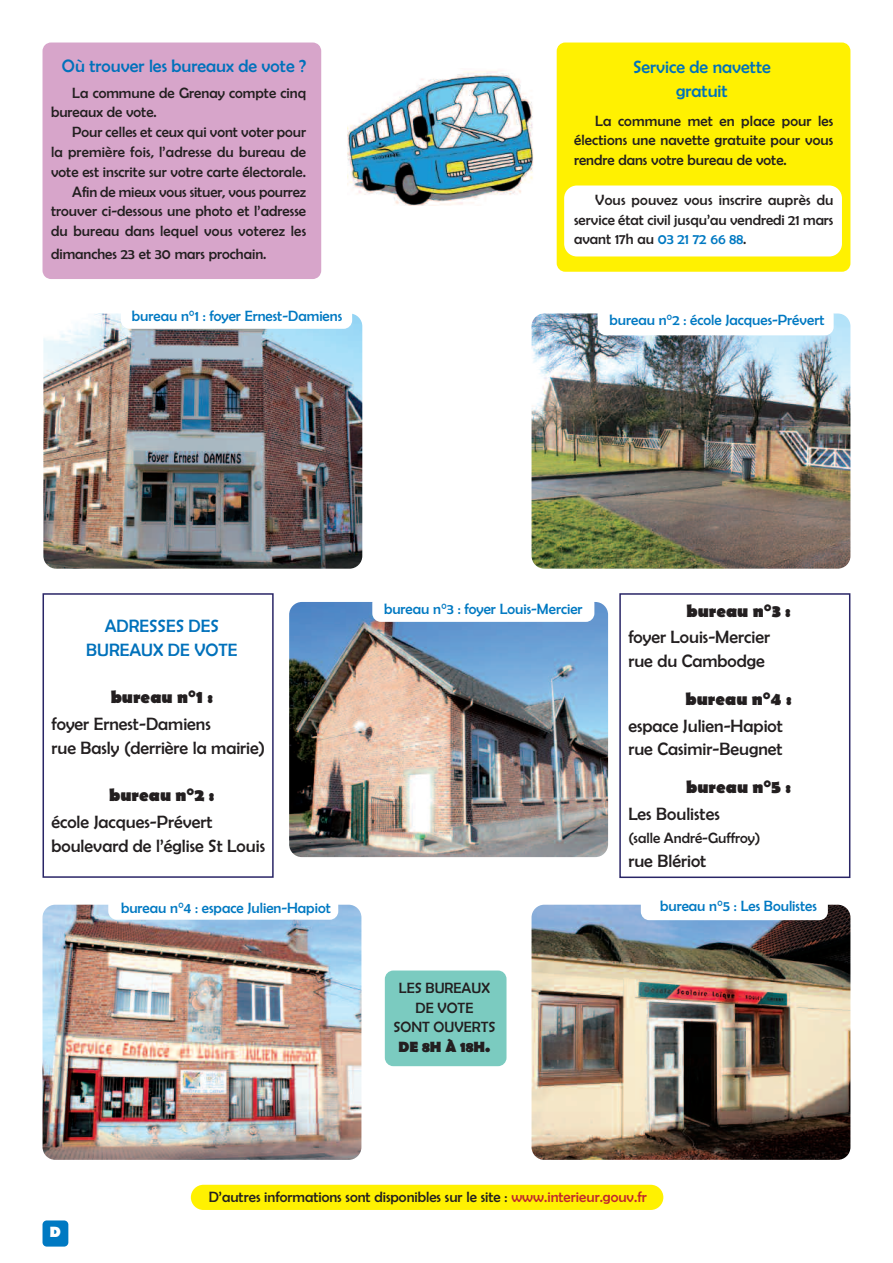
<style>
.page{position:relative;width:893px;height:1263px;background:#fff}
.page>*{position:absolute;margin:0;border:0;box-sizing:border-box;transform-origin:0 0}
.t1{font:18px/23.7px "Berlin Sans FB";color:#231f20}
.t2{font:18px/23.7px "Berlin Sans FB";color:#0071bb;text-align:center}
.t3{font:700 18px "Berlin Sans FB";color:#231f20}
.t4{font:15px/19.8px "Berlin Sans FB";color:#231f20;text-align:justify}
.t5{font:15px "Berlin Sans FB";color:#0079c2}
.t6{font:700 15px "Berlin Sans FB";color:#231f20}
.t7{font:700 15px "Berlin Sans FB";color:#fff}
.s1{color:#0079c2}
.s2{color:#c0262d}
</style>
<div class="page">
<div style="left:191px;top:1185px;width:472px;height:25px;background:#fff101;border-radius:13px"></div>
<img style="left:43px;top:905px;width:318px;height:255px;border-radius:13px">
<img style="left:289px;top:602px;width:319px;height:255px;border-radius:13px">
<img style="left:531px;top:905px;width:319px;height:255px;border-radius:13px">
<img style="left:531px;top:313px;width:319px;height:256px;border-radius:13px">
<img style="left:43px;top:313px;width:319px;height:256px;border-radius:13px">
<div style="left:372px;top:595px;width:222px;height:27px;background:#fff;border-radius:9px"></div>
<div style="left:108px;top:895px;width:230px;height:25px;background:#fff;border-radius:9px"></div>
<div style="left:641px;top:891px;width:187px;height:29px;background:#fff;border-radius:9px"></div>
<div style="left:43px;top:593px;width:231px;height:285px;border:2px solid #292566"></div>
<div style="left:619px;top:593px;width:231px;height:285px;border:2px solid #292566"></div>
<div style="left:121px;top:302px;width:231px;height:27px;background:#fff;border-radius:9px"></div>
<div style="left:598px;top:306px;width:236px;height:29px;background:#fff;border-radius:9px"></div>
<img style="left:348px;top:70px;width:186px;height:136px">
<div style="left:43px;top:43px;width:278px;height:236px;background:#d7a5ca"></div>
<div style="left:557px;top:43px;width:293px;height:229px;background:#fff101;border-radius:9px"></div>
<div style="left:564px;top:185px;width:278px;height:71px;background:#fff;border-radius:13px"></div>
<div style="left:385px;top:970px;width:121px;height:96px;background:#7bcbc0;border-radius:9px"></div>
<div style="left:43px;top:1220px;width:25px;height:26px;background:#0079c2;border-radius:4px"></div>
<p class="t2" style="left:62px;top:54px;width:246px">Où trouver les bureaux de vote ?</p>
<p class="t4" style="left:51px;top:83px;width:257px;text-indent:21px">La commune de Grenay compte cinq bureaux de vote.</p>
<p class="t4" style="left:51px;top:122px;width:257px;text-align:right">Pour celles et ceux qui vont voter pour<br>la première fois, l’adresse du bureau de vote est inscrite sur votre carte électorale.<br>Afin de mieux vous situer, vous pourrez trouver ci-dessous une photo et l’adresse du bureau dans lequel vous voterez les</p>
<p class="t4" style="left:51px;top:244px;width:217px">dimanches 23 et 30 mars prochain.</p>
<p class="t2" style="left:633px;top:55px;width:139px">Service de navette gratuit</p>
<p class="t4" style="left:574px;top:111px;width:261px;text-indent:21px">La commune met en place pour les élections une navette gratuite pour vous rendre dans votre bureau de vote.</p>
<p class="t4" style="left:574px;top:190px;width:261px;text-indent:21px">Vous pouvez vous inscrire auprès du service état civil jusqu’au vendredi 21 mars avant 17h au <span class="s1">03 21 72 66 88</span>.</p>
<p class="t5" style="left:132px;top:307px;width:212px">bureau n°1 : foyer Ernest-Damiens</p>
<p class="t5" style="left:610px;top:311px;width:216px">bureau n°2 : école Jacques-Prévert</p>
<p class="t2" style="left:86px;top:614px;width:153px">ADRESSES DES<br>BUREAUX DE VOTE</p>
<p class="t3" style="left:111px;top:687px;width:104px">bureau n°1 :</p>
<p class="t1" style="left:52px;top:712px;width:215px">foyer Ernest-Damiens<br>rue Basly (derrière la mairie)</p>
<p class="t3" style="left:109px;top:784px;width:107px">bureau n°2 :</p>
<p class="t1" style="left:52px;top:810px;width:215px">école Jacques-Prévert boulevard de l’église St Louis</p>
<p class="t5" style="left:384px;top:600px;width:200px">bureau n°3 : foyer Louis-Mercier</p>
<p class="t3" style="left:686px;top:600px;width:106px">bureau n°3 :</p>
<p class="t1" style="left:628px;top:625px;width:143px">foyer Louis-Mercier rue du Cambodge</p>
<p class="t3" style="left:686px;top:688px;width:108px">bureau n°4 :</p>
<p class="t1" style="left:628px;top:713px;width:156px">espace Julien-Hapiot rue Casimir-Beugnet</p>
<p class="t3" style="left:686px;top:776px;width:106px">bureau n°5 :</p>
<p class="t1" style="left:628px;top:801px;width:93px">Les Boulistes</p>
<p class="t4" style="left:628px;top:828px;width:134px">(salle André-Guffroy)</p>
<p class="t1" style="left:628px;top:849px;width:80px">rue Blériot</p>
<p class="t5" style="left:121px;top:899px;width:211px">bureau n°4 : espace Julien-Hapiot</p>
<p class="t5" style="left:660px;top:897px;width:158px">bureau n°5 : Les Boulistes</p>
<p class="t4" style="left:393px;top:978px;width:103px;text-align:center">LES BUREAUX<br>DE VOTE<br>SONT OUVERTS</p>
<p class="t6" style="left:398px;top:1038px;width:93px">DE 8H À 18H.</p>
<p class="t7" style="left:50px;top:1223px;width:13px">D</p>
<p class="t4" style="left:209px;top:1187px;width:440px">D’autres informations sont disponibles sur le site : <span class="s2">www.interieur.gouv.fr</span></p>
</div>
